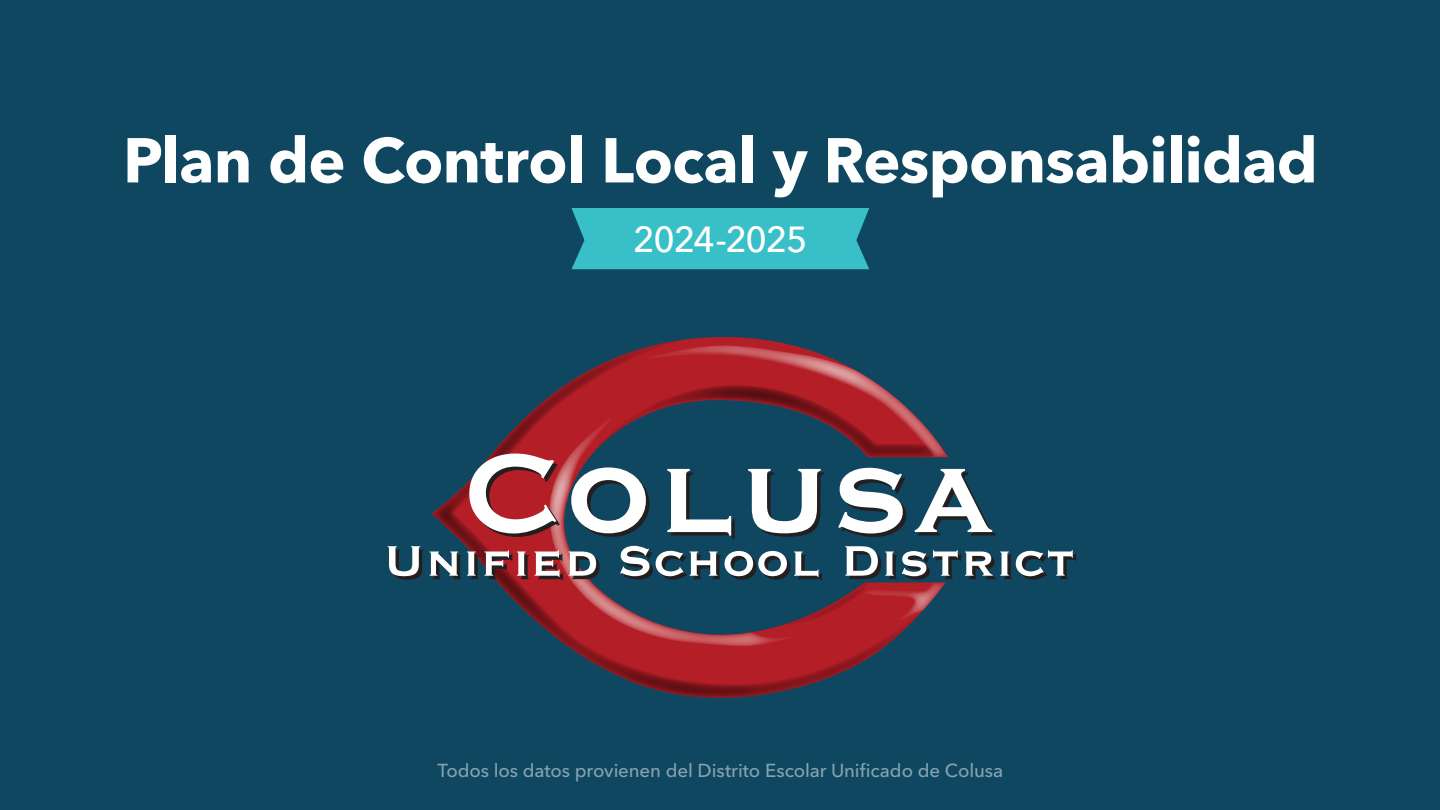
<style>
.page{position:relative;width:1440px;height:810px;background:#0f4761}
.page>*{position:absolute;margin:0;border:0;box-sizing:border-box;transform-origin:0 0}
.t1{font:700 62.62px "Avenir Next LT Pro";letter-spacing:-.015em;color:#fff}
.t2{font:500 36px "Avenir Next LT Pro";letter-spacing:-.035em;color:#fff}
.t3{font:500 18.67px "Avenir Next LT Pro";letter-spacing:-.005em;color:#fff}
</style>
<div class="page">
<svg style="left:431px;top:340px;width:482px;height:358px"></svg>
<svg style="left:643px;top:345px;width:305px;height:276px"></svg>
<svg style="left:549px;top:418px;width:248px;height:228px"></svg>
<svg style="left:469px;top:454px;width:91px;height:83px"></svg>
<svg style="left:571px;top:467px;width:78px;height:70px"></svg>
<svg style="left:667px;top:469px;width:68px;height:70px"></svg>
<svg style="left:748px;top:469px;width:76px;height:68px"></svg>
<svg style="left:838px;top:468px;width:68px;height:69px"></svg>
<svg style="left:915px;top:469px;width:81px;height:67px"></svg>
<svg style="left:388px;top:546px;width:36px;height:34px"></svg>
<svg style="left:430px;top:552px;width:31px;height:27px"></svg>
<svg style="left:467px;top:552px;width:12px;height:27px"></svg>
<svg style="left:485px;top:550px;width:44px;height:29px"></svg>
<svg style="left:535px;top:550px;width:28px;height:31px"></svg>
<svg style="left:569px;top:552px;width:31px;height:27px"></svg>
<svg style="left:620px;top:546px;width:202px;height:35px"></svg>
<svg style="left:845px;top:546px;width:231px;height:34px"></svg>
<div style="left:572px;top:208px;width:297px;height:61px;background:#38bfc8"></div>
<h1 class="t1" style="left:123px;top:106px;width:1196px">Plan de Control Local y Responsabilidad</h1>
<h2 class="t2" style="left:633px;top:209px;width:176px">2024-2025</h2>
<p class="t3" style="left:437px;top:755px;width:567px">Todos los datos provienen del Distrito Escolar Unificado de Colusa</p>
</div>
